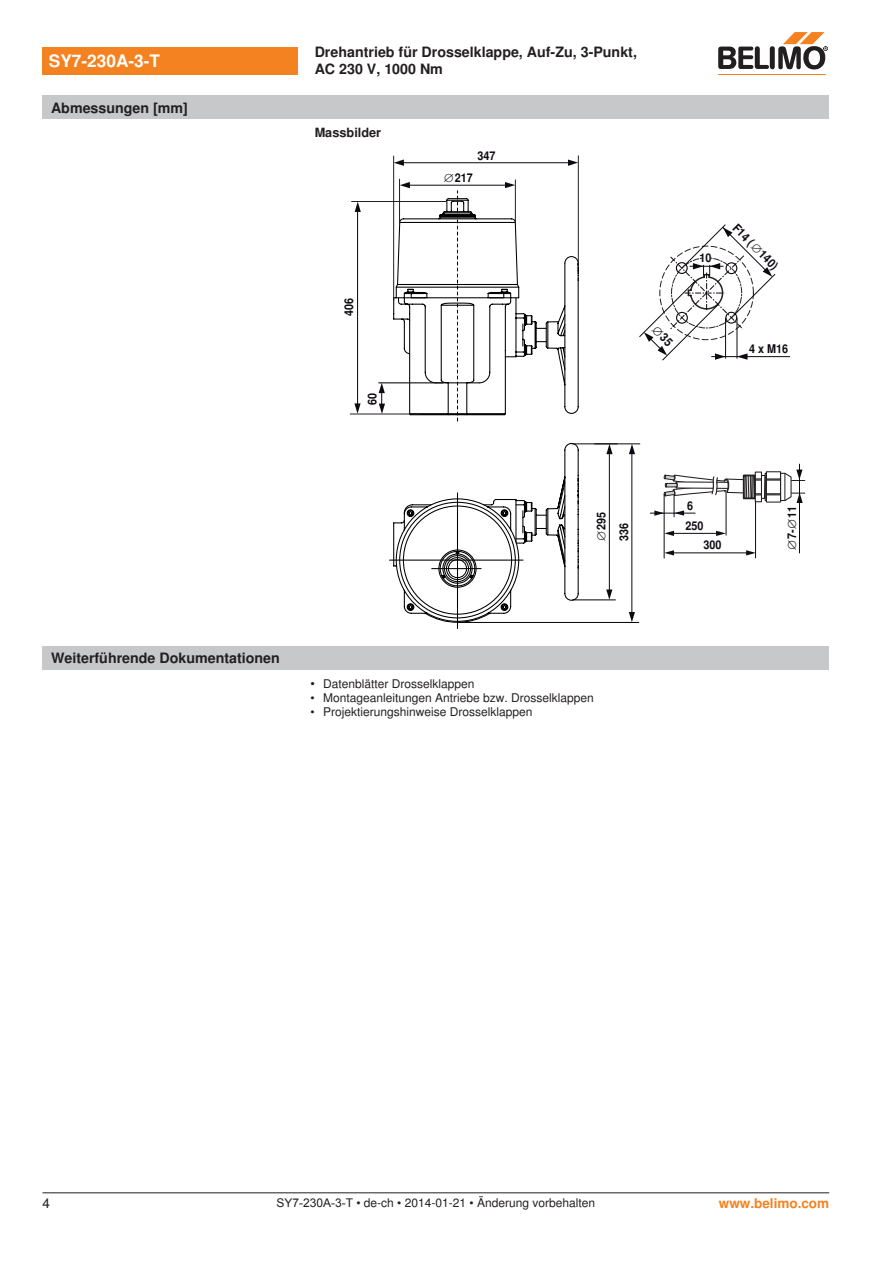
<style>
.page{position:relative;width:893px;height:1263px;background:#fff}
.page>*{position:absolute;margin:0;border:0;box-sizing:border-box;transform-origin:0 0}
.t1{font:700 17.25px "Nimbus Sans BEL";color:#fff}
.t2{font:700 14.25px/17.1px "Nimbus Sans BEL";color:#231f20}
.t3{font:700 13.5px "Nimbus Sans BEL";color:#f58220}
.t4{font:13.5px "Nimbus Sans BEL";color:#231f20}
.t5{font:700 12.75px "Nimbus Sans BEL";color:#231f20}
.t6{font:12px "Nimbus Sans BEL";color:#231f20}
.t7{font:700 12px/22.5px "Nimbus Sans BEL";color:#0e0911;scale:.9 1}
.t8{font:700 12px/19.5px "Nimbus Sans BEL";color:#0e0b11;scale:.9 1}
.s1{color:#0e0b11}
.s2{color:#000}
.s3{font-size:12.75px}
.s4{font-family:"Arial"}
</style>
<div class="page">
<div style="left:43px;top:47px;width:255px;height:27px;background:#f58220"></div>
<hr style="left:718px;top:74px;width:107px;height:1px;background:#f58220">
<svg style="left:718px;top:32px;width:110px;height:38px"></svg>
<hr style="left:43px;top:1192px;width:786px;height:1px;background:#231f20">
<hr style="left:389px;top:560px;width:134px;height:1px;background:#000">
<hr style="left:515px;top:180px;width:1px;height:43px;background:#231f20">
<hr style="left:393px;top:156px;width:1px;height:145px;background:#231f20">
<svg style="left:395px;top:182px;width:184px;height:447px"></svg>
<hr style="left:578px;top:156px;width:1px;height:110px;background:#231f20">
<hr style="left:398px;top:162px;width:172px;height:1px;background:#0e0911">
<svg style="left:394px;top:160px;width:10px;height:6px"></svg>
<svg style="left:568px;top:160px;width:10px;height:6px"></svg>
<hr style="left:379px;top:383px;width:64px;height:1px;background:#0e0911">
<hr style="left:352px;top:201px;width:94px;height:1px;background:#231f20">
<hr style="left:350px;top:414px;width:70px;height:1px;background:#231f20">
<hr style="left:357px;top:210px;width:1px;height:196px;background:#0e0911">
<svg style="left:354px;top:403px;width:7px;height:11px"></svg>
<svg style="left:355px;top:202px;width:6px;height:10px"></svg>
<svg style="left:379px;top:383px;width:6px;height:31px"></svg>
<hr style="left:711px;top:356px;width:79px;height:1px;background:#0e0911">
<svg style="left:606px;top:589px;width:6px;height:11px"></svg>
<hr style="left:609px;top:450px;width:1px;height:141px;background:#0e0911">
<svg style="left:606px;top:445px;width:7px;height:9px"></svg>
<hr style="left:572px;top:600px;width:44px;height:1px;background:#000">
<hr style="left:572px;top:444px;width:46px;height:1px;background:#0e0911">
<svg style="left:629px;top:612px;width:6px;height:10px"></svg>
<hr style="left:631px;top:450px;width:1px;height:166px;background:#0e0911">
<svg style="left:629px;top:445px;width:6px;height:9px"></svg>
<hr style="left:457px;top:622px;width:182px;height:1px;background:#000">
<hr style="left:594px;top:444px;width:46px;height:1px;background:#0e0911">
<hr style="left:399px;top:179px;width:1px;height:47px;background:#231f20">
<hr style="left:726px;top:492px;width:1px;height:43px;background:#0e0b11">
<hr style="left:664px;top:494px;width:1px;height:64px;background:#0e0b11">
<svg style="left:716px;top:531px;width:10px;height:5px"></svg>
<svg style="left:664px;top:531px;width:10px;height:5px"></svg>
<hr style="left:669px;top:533px;width:48px;height:1px;background:#0e0b11">
<hr style="left:755px;top:500px;width:1px;height:58px;background:#0e0b11">
<svg style="left:746px;top:550px;width:9px;height:5px"></svg>
<svg style="left:664px;top:550px;width:10px;height:5px"></svg>
<hr style="left:669px;top:553px;width:80px;height:1px;background:#0e0b11">
<hr style="left:650px;top:513px;width:45px;height:1px;background:#0e0b11">
<hr style="left:799px;top:464px;width:1px;height:89px;background:#0e0b11">
<svg style="left:654px;top:470px;width:151px;height:47px"></svg>
<div style="left:43px;top:96px;width:786px;height:23px;background:#c7c8ca"></div>
<div style="left:43px;top:646px;width:786px;height:23px;background:#c7c8ca"></div>
<svg style="left:639px;top:224px;width:137px;height:137px"></svg>
<h1 class="t1" style="left:49px;top:51px;width:113px">SY7-230A-3-T</h1>
<p class="t2" style="left:315px;top:44px;width:324px">Drehantrieb für Drosselklappe, Auf-Zu, 3-Punkt,<br>AC 230 V, 1000 Nm</p>
<p class="t2" style="left:51px;top:100px;width:138px">Abmessungen [mm]</p>
<p class="t5" style="left:315px;top:125px;width:68px">Massbilder</p>
<p class="t7" style="left:338px;top:316px;width:22px;rotate:-90deg">406</p>
<p class="t7" style="left:361px;top:405px;width:15px;rotate:-90deg">60</p>
<p class="t7" style="left:477px;top:145px;width:22px">347</p>
<p class="t7" style="left:443px;top:167px;width:35px"><span class="s1">∅</span>217</p>
<p class="t7" style="left:700px;top:247px;width:15px">10</p>
<p class="t7" style="left:742px;top:218px;width:67px;rotate:45deg">F14 (<span class="s1">∅</span>140)</p>
<p class="t7" style="left:749px;top:338px;width:45px">4 x M16</p>
<p class="t8" style="left:687px;top:496px;width:8px">6</p>
<p class="t7" style="left:590px;top:542px;width:35px;rotate:-90deg"><span class="s1">∅</span>295<br>336</p>
<p class="t8" style="left:703px;top:516px;width:22px;text-indent:-18px">250<br>300</p>
<p class="t8" style="left:783px;top:551px;width:52px;rotate:-90deg"><span class="s2">∅</span>7-<span class="s2">∅</span>11</p>
<p class="t2" style="left:51px;top:650px;width:230px">Weiterführende Dokumentationen</p>
<p class="t6" style="left:310px;top:676px;width:166px"><span class="s3">•</span> Datenblätter Drosselklappen</p>
<p class="t6" style="left:310px;top:690px;width:285px">• Montageanleitungen Antriebe bzw. Drosselklappen</p>
<p class="t6" style="left:310px;top:705px;width:224px">• Projektierungshinweise Drosselklappen</p>
<p class="t4" style="left:43px;top:1195px;width:9px">4</p>
<p class="t6" style="left:277px;top:1196px;width:320px"><span class="s4">SY7-230A-3-T</span> • de-ch • 2014-01-21 • Änderung vorbehalten</p>
<p class="t3" style="left:719px;top:1195px;width:112px">www.belimo.com</p>
</div>
